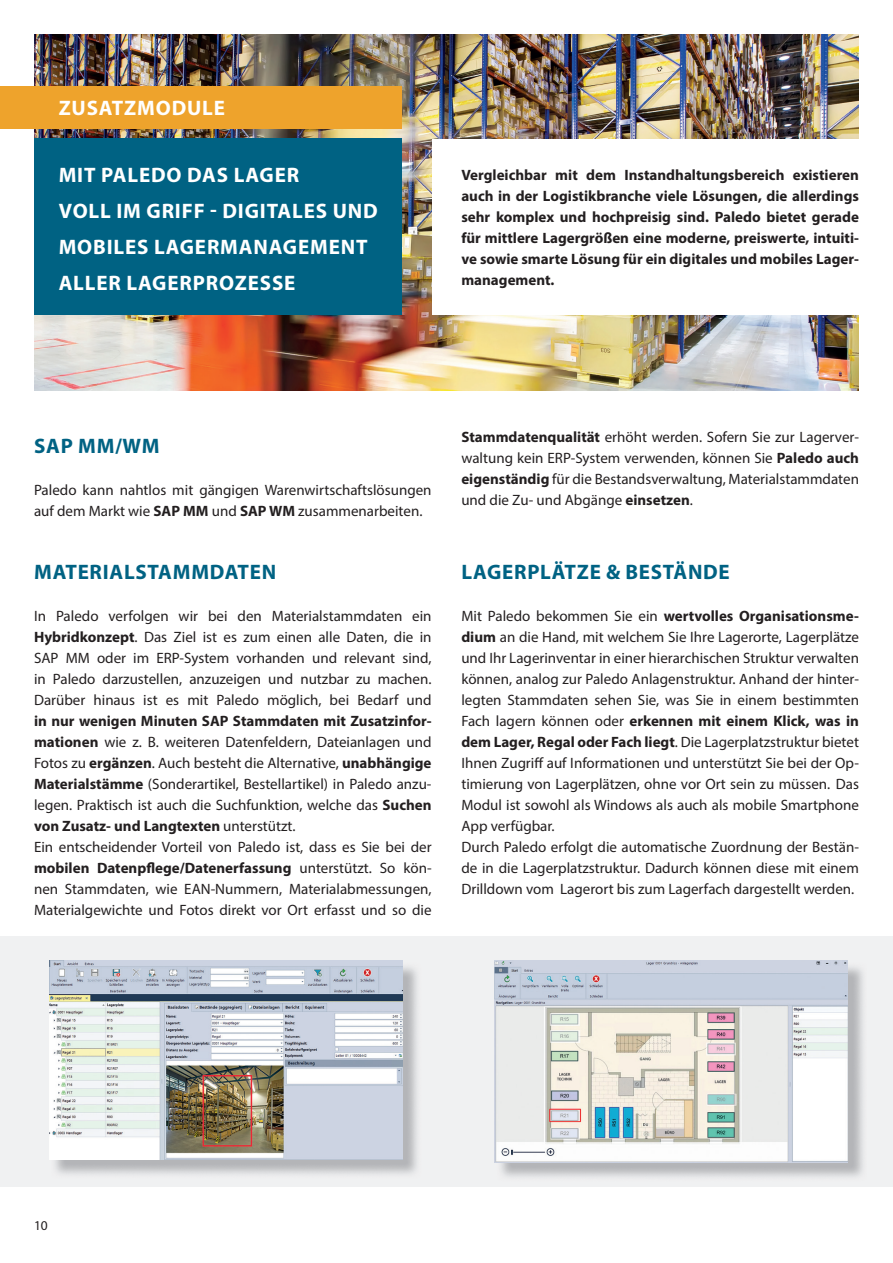
<style>
.page{position:relative;width:893px;height:1263px;background:#fff}
.page>*{position:absolute;margin:0;border:0;box-sizing:border-box;transform-origin:0 0}
.t1{font:700 21px/36px "Myriad Pro";letter-spacing:.04em;color:#fff}
.t2{font:700 21px "Myriad Pro";letter-spacing:.035em;color:#006283}
.t3{font:15px/21px "Myriad Pro";color:#231f20}
.t4{font:700 15px/21px "Myriad Pro";color:#231f20;text-align:justify}
.t5{font:13.5px "Myriad Pro";color:#231f20}
.s1{font-weight:700}
</style>
<div class="page">
<div style="left:0;top:936px;width:893px;height:250px;background:#f0f1f2"></div>
<img style="left:34px;top:34px;width:825px;height:356px">
<div style="left:34px;top:138px;width:368px;height:177px;background:#006283"></div>
<div style="left:0;top:86px;width:402px;height:43px;background:#eea32c"></div>
<div style="left:432px;top:139px;width:438px;height:176px;background:#fff"></div>
<img style="left:495px;top:960px;width:353px;height:202px">
<img style="left:51px;top:962px;width:366px;height:212px">
<img style="left:49px;top:960px;width:353px;height:199px">
<h1 class="t1" style="left:59px;top:90px;width:168px">ZUSATZMODULE</h1>
<h1 class="t1" style="left:59px;top:157px;width:321px">MIT PALEDO DAS LAGER<br>VOLL IM GRIFF - DIGITALES UND<br>MOBILES LAGERMANAGEMENT<br>ALLER LAGERPROZESSE</h1>
<p class="t4" style="left:461px;top:164px;width:399px">Vergleichbar mit dem Instandhaltungsbereich existieren auch in der Logistikbranche viele Lösungen, die allerdings sehr komplex und hochpreisig sind. Paledo bietet gerade für mittlere Lagergrößen eine moderne, preiswerte, intuiti&shy;ve sowie smarte Lösung für ein digitales und mobiles Lager&shy;management.</p>
<h1 class="t2" style="left:34px;top:432px;width:127px">SAP MM/WM</h1>
<p class="t3" style="left:34px;top:479px;width:399px">Paledo kann nahtlos mit gängigen Warenwirtschaftslösungen auf dem Markt wie <span class="s1">SAP MM</span> und <span class="s1">SAP WM</span> zusammenarbeiten.</p>
<h1 class="t2" style="left:34px;top:558px;width:244px">MATERIALSTAMMDATEN</h1>
<p class="t3" style="left:34px;top:605px;width:399px;text-align:justify">In Paledo verfolgen wir bei den Materialstammdaten ein <span class="s1">Hybridkonzept</span>. Das Ziel ist es zum einen alle Daten, die in SAP MM oder im ERP-System vorhanden und relevant sind, in Paledo darzustellen, anzuzeigen und nutzbar zu machen.<br>Darüber hinaus ist es mit Paledo möglich, bei Bedarf und</p>
<p class="t3" style="left:34px;top:710px;width:399px"><span class="s1">in nur wenigen Minuten SAP Stammdaten mit Zusatzinfor&shy;mationen</span> wie z. B. weiteren Datenfeldern, Dateianlagen und Fotos zu <span class="s1">ergänzen</span>. Auch besteht die Alternative, <span class="s1">unabhängige Materialstämme</span> (Sonderartikel, Bestellartikel) in Paledo anzu&shy;legen. Praktisch ist auch die Suchfunktion, welche das <span class="s1">Suchen von Zusatz- und Langtexten</span> unterstützt.<br>Ein entscheidender Vorteil von Paledo ist, dass es Sie bei der <span class="s1">mobilen Datenpflege/Datenerfassung</span> unterstützt. So kön&shy;nen Stammdaten, wie EAN-Nummern, Materialabmessungen, Materialgewichte und Fotos direkt vor Ort erfasst und so die</p>
<p class="t3" style="left:461px;top:426px;width:399px;text-align:justify"><span class="s1">Stammdatenqualität</span> erhöht werden. Sofern Sie zur Lagerver&shy;waltung kein ERP-System verwenden, können Sie <span class="s1">Paledo auch eigenständig</span> für die Bestandsverwaltung, Materialstammdaten und die Zu- und Abgänge <span class="s1">einsetzen</span>.</p>
<h1 class="t2" style="left:462px;top:558px;width:270px">LAGERPLÄTZE &amp; BESTÄNDE</h1>
<p class="t3" style="left:461px;top:605px;width:399px">Mit Paledo bekommen Sie ein <span class="s1">wertvolles Organisationsme&shy;dium</span> an die Hand, mit welchem Sie Ihre Lagerorte, Lagerplätze und Ihr Lagerinventar in einer hierarchischen Struktur verwalten können, analog zur Paledo Anlagenstruktur. Anhand der hinter&shy;legten Stammdaten sehen Sie, was Sie in einem bestimmten Fach lagern können oder <span class="s1">erkennen mit einem Klick, was in dem Lager, Regal oder Fach liegt</span>. Die Lagerplatzstruktur bietet Ihnen Zugriff auf Informationen und unterstützt Sie bei der Op&shy;timierung von Lagerplätzen, ohne vor Ort sein zu müssen. Das Modul ist sowohl als Windows als auch als mobile Smartphone App verfügbar.<br>Durch Paledo erfolgt die automatische Zuordnung der Bestän&shy;de in die Lagerplatzstruktur. Dadurch können diese mit einem Drilldown vom Lagerort bis zum Lagerfach dargestellt werden.</p>
<p class="t5" style="left:34px;top:1217px;width:15px">10</p>
</div>
